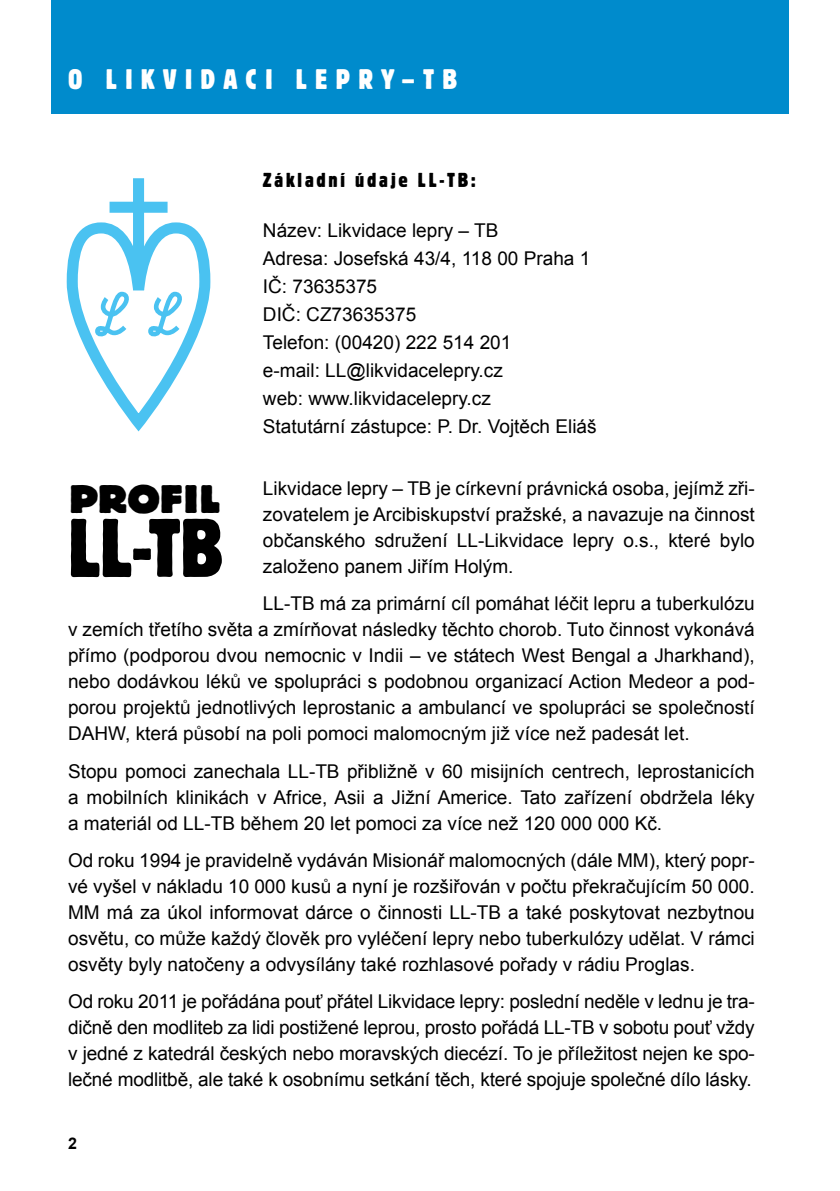
<style>
.page{position:relative;width:840px;height:1191px;background:#fff}
.page>*{position:absolute;margin:0;border:0;box-sizing:border-box;transform-origin:0 0}
.t1{font:condensed 82.2px "Block Pro";color:#000}
.t2{font:800 39.4px "Block Pro";letter-spacing:.02em;color:#000}
.t3{font:condensed 28px "Block Pro";letter-spacing:.3em;color:#fff}
.t4{font:condensed 20px "Block Pro";letter-spacing:.14em;color:#000}
.t5{font:19px/26px "Arial";color:#000;text-align:justify}
.t6{font:700 16px "Arial";color:#000}
</style>
<div class="page">
<div style="left:51px;top:0;width:737px;height:113px;background:#008bcc"></div>
<svg style="left:66px;top:217px;width:145px;height:215px"></svg>
<div style="left:133px;top:178px;width:11px;height:112px;background:#4ac2f1"></div>
<div style="left:109px;top:202px;width:58px;height:11px;background:#4ac2f1"></div>
<h3 class="t3" style="left:68px;top:61px;width:390px">O LIKVIDACI LEPRY–TB</h3>
<p class="t4" style="left:263px;top:167px;width:214px">Základní údaje LL-TB:</p>
<p class="t5" style="left:263px;top:217px;width:335px;line-height:28px;text-align:left">Název: Likvidace lepry – TB<br>Adresa: Josefská 43/4, 118 00 Praha 1<br>IČ: 73635375<br>DIČ: CZ73635375<br>Telefon: (00420) 222 514 201<br>e-mail: LL@likvidacelepry.cz<br>web: www.likvidacelepry.cz<br>Statutární zástupce: P. Dr. Vojtěch Eliáš</p>
<p class="t5" style="left:263px;top:475px;width:493px">Likvidace lepry – TB je církevní právnická osoba, jejímž zři&shy;zovatelem je Arcibiskupství pražské, a navazuje na činnost občanského sdružení LL-Likvidace lepry o.s., které bylo založeno panem Jiřím Holým.</p>
<p class="t5" style="left:68px;top:591px;width:687px;text-indent:195px">LL-TB má za primární cíl pomáhat léčit lepru a tuberkulózu v zemích třetího světa a zmírňovat následky těchto chorob. Tuto činnost vykonává přímo (podporou dvou nemocnic v Indii – ve státech West Bengal a Jharkhand), nebo dodávkou léků ve spolupráci s podobnou organizací Action Medeor a pod&shy;porou projektů jednotlivých leprostanic a ambulancí ve spolupráci se společností DAHW, která působí na poli pomoci malomocným již více než padesát let.</p>
<p class="t5" style="left:68px;top:758px;width:687px">Stopu pomoci zanechala LL-TB přibližně v 60 misijních centrech, leprostanicích a mobilních klinikách v Africe, Asii a Jižní Americe. Tato zařízení obdržela léky a materiál od LL-TB během 20 let pomoci za více než 120 000 000 Kč.</p>
<p class="t5" style="left:68px;top:847px;width:687px">Od roku 1994 je pravidelně vydáván Misionář malomocných (dále MM), který popr&shy;vé vyšel v nákladu 10 000 kusů a nyní je rozšiřován v počtu překračujícím 50 000.<br>MM má za úkol informovat dárce o činnosti LL-TB a také poskytovat nezbytnou osvětu, co může každý člověk pro vyléčení lepry nebo tuberkulózy udělat. V rámci osvěty byly natočeny a odvysílány také rozhlasové pořady v rádiu Proglas.</p>
<p class="t5" style="left:68px;top:989px;width:687px">Od roku 2011 je pořádána pouť přátel Likvidace lepry: poslední neděle v lednu je tra&shy;dičně den modliteb za lidi postižené leprou, prosto pořádá LL-TB v sobotu pouť vždy v jedné z katedrál českých nebo moravských diecézí. To je příležitost nejen ke spo&shy;lečné modlitbě, ale také k osobnímu setkání těch, které spojuje společné dílo lásky.</p>
<h2 class="t2" style="left:70px;top:474px;width:152px">PROFIL</h2>
<h1 class="t1" style="left:68px;top:495px;width:156px">LL-TB</h1>
<p class="t6" style="left:68px;top:1133px;width:10px">2</p>
</div>
